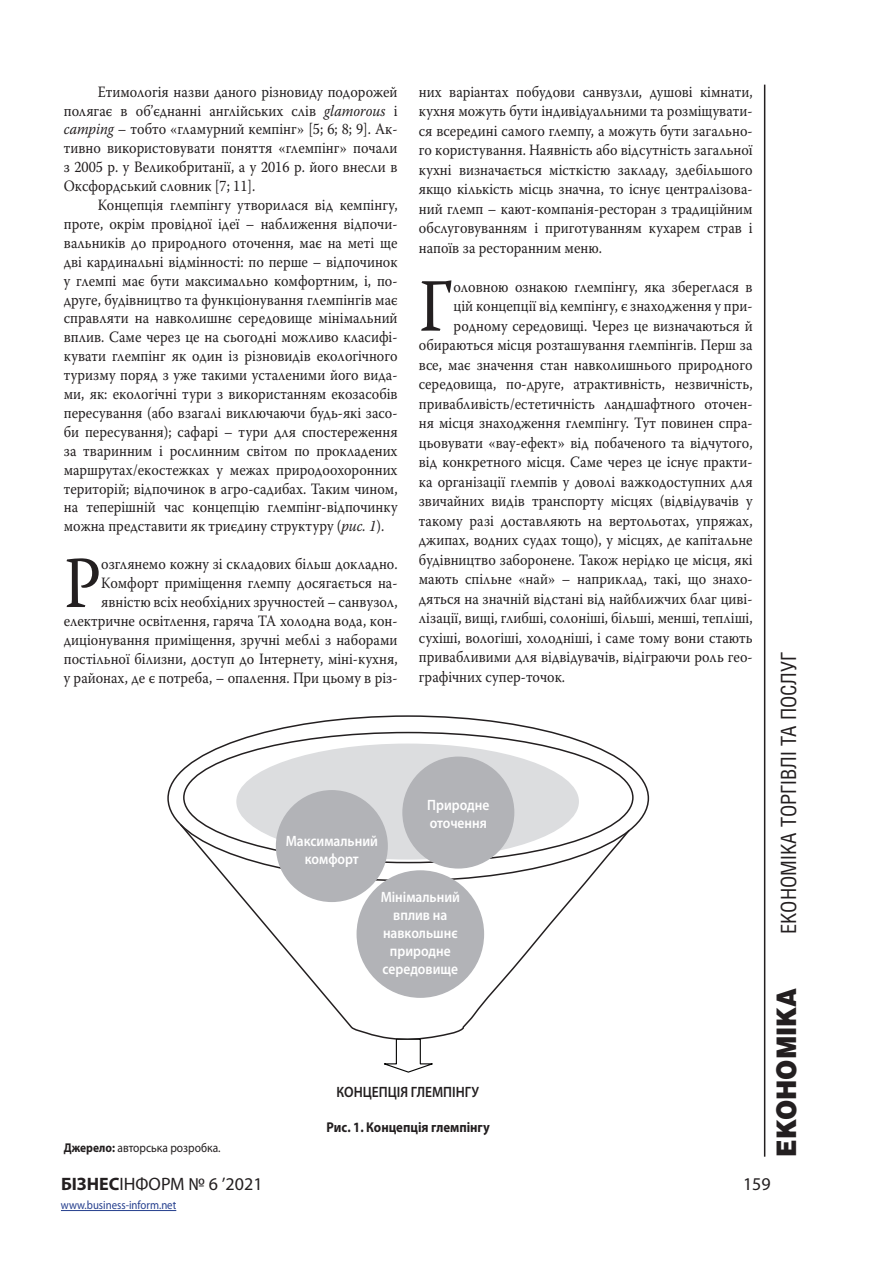
<style>
.page{position:relative;width:893px;height:1263px;background:#fff}
.page>*{position:absolute;margin:0;border:0;box-sizing:border-box;transform-origin:0 0}
.Osnova{font:75px "Warnock Pro";color:#231f20;scale:.9 1}
.Osnova-2{font:73.05px "Warnock Pro";color:#231f20;scale:.9 1}
.t1{font:900 27px "Helios";color:#231f20;scale:.9 1}
.t2{font:21px "Helios Cond";color:#231f20}
.t3{font:18px "Myriad Pro";color:#231f20}
.Osnova-3{font:15.75px/18.9px "Warnock Pro";color:#231f20;text-align:justify;scale:.9 1}
.t4{font:600 15px/18px "Myriad Pro";color:#fff;text-align:center;scale:.9 1}
.t5{font:600 15px "Myriad Pro";color:#231f20;scale:.9 1}
.Title_table{font:700 14.25px "Myriad Pro";color:#231f20;scale:.9 1}
.Snoska{font:12.75px "Myriad Pro";color:#231f20;scale:.9 1}
.t6{font:12px "Myriad Pro";color:#253f8e;scale:.9 1}
.s1{font-style:italic}
.s2{font-weight:700}
</style>
<div class="page">
<hr style="left:764px;top:85px;width:1px;height:1072px;background:#231f20">
<hr style="left:61px;top:1210px;width:115px;height:1px;background:#253f8e">
<svg style="left:179px;top:823px;width:452px;height:215px"></svg>
<div style="left:236px;top:743px;width:343px;height:116px;background:#dcdddf;border-radius:50%"></div>
<div style="left:276px;top:790px;width:112px;height:112px;background:#b2b3b7;border-radius:50%"></div>
<div style="left:402px;top:756px;width:112px;height:112px;background:#b2b3b7;border-radius:50%"></div>
<div style="left:357px;top:870px;width:127px;height:128px;background:#b2b3b7;border-radius:50%"></div>
<svg style="left:383px;top:1038px;width:50px;height:35px"></svg>
<p class="Osnova-3" style="left:64px;top:82px;width:372px;text-indent:34px">Етимологія назви даного різновиду подорожей полягає в об’єднанні англійських слів <span class="s1">glamorous</span> і <span class="s1">camping</span> – тобто «гламурний кемпінг» [5; 6; 8; 9]. Ак&shy;тивно використовувати поняття «глемпінг» почали з 2005 р. у Великобританії, а у 2016 р. його внесли в Оксфордський словник [7; 11].</p>
<p class="Osnova-3" style="left:64px;top:195px;width:372px;text-indent:34px">Концепція глемпінгу утворилася від кемпінгу, проте, окрім провідної ідеї – наближення відпочи&shy;вальників до природного оточення, має на меті ще дві кардинальні відмінності: по перше – відпочинок у глемпі має бути максимально комфортним, і, по&shy;друге, будівництво та функціонування глемпінгів має справляти на навколишнє середовище мінімальний вплив. Саме через це на сьогодні можливо класифі&shy;кувати глемпінг як один із різновидів екологічного туризму поряд з уже такими усталеними його вида&shy;ми, як: екологічні тури з використанням екозасобів пересування (або взагалі виключаючи будь-які засо&shy;би пересування); сафарі – тури для спостереження за тваринним і рослинним світом по прокладених маршрутах/екостежках у межах природоохоронних територій; відпочинок в агро-садибах. Таким чином, на теперішній час концепцію глемпінг-відпочинку можна представити як триєдину структуру (<span class="s1">рис. 1</span>).</p>
<p class="Osnova-2" style="left:64px;top:539px;width:43px">Р</p>
<p class="Osnova-3" style="left:64px;top:554px;width:372px;text-align:right">озглянемо кожну зі складових більш докладно.<br>Комфорт приміщення глемпу досягається на&shy;явністю всіх необхідних зручностей – санвузол, електричне освітлення, гаряча ТА холодна вода, кон&shy;диціонування приміщення, зручні меблі з наборами постільної білизни, доступ до Інтернету, міні-кухня, у районах, де є потреба, – опалення. При цьому в різ-</p>
<p class="Osnova-3" style="left:419px;top:81px;width:372px;line-height:19.5px">них варіантах побудови санвузли, душові кімнати, кухня можуть бути індивідуальними та розміщувати&shy;ся всередині самого глемпу, а можуть бути загально&shy;го користування. Наявність або відсутність загальної кухні визначається місткістю закладу, здебільшого якщо кількість місць значна, то існує централізова&shy;ний глемп – кают-компанія-ресторан з традиційним обслуговуванням і приготуванням кухарем страв і напоїв за ресторанним меню.</p>
<p class="Osnova" style="left:419px;top:261px;width:40px">Г</p>
<p class="Osnova-3" style="left:454px;top:277px;width:334px">оловною ознакою глемпінгу, яка збереглася в</p>
<p class="Osnova-3" style="left:454px;top:296px;width:334px">цій концепції від кемпінгу, є знаходження у при-</p>
<p class="Osnova-3" style="left:454px;top:316px;width:334px">родному середовищі. Через це визначаються й</p>
<p class="Osnova-3" style="left:419px;top:335px;width:372px">обираються місця розташування глемпінгів. Перш за</p>
<p class="Osnova-3" style="left:419px;top:355px;width:372px">все, має значення стан навколишнього природного</p>
<p class="Osnova-3" style="left:419px;top:374px;width:372px">середовища, по-друге, атрактивність, незвичність,</p>
<p class="Osnova-3" style="left:419px;top:394px;width:372px">привабливість/естетичність ландшафтного оточен-</p>
<p class="Osnova-3" style="left:419px;top:413px;width:372px">ня місця знаходження глемпінгу. Тут повинен спра-</p>
<p class="Osnova-3" style="left:419px;top:433px;width:372px">цьовувати «вау-ефект» від побаченого та відчутого,</p>
<p class="Osnova-3" style="left:419px;top:452px;width:372px">від конкретного місця. Саме через це існує практи-</p>
<p class="Osnova-3" style="left:419px;top:472px;width:372px">ка організації глемпів у доволі важкодоступних для</p>
<p class="Osnova-3" style="left:419px;top:491px;width:372px">звичайних видів транспорту місцях (відвідувачів у</p>
<p class="Osnova-3" style="left:419px;top:511px;width:372px">такому разі доставляють на вертольотах, упряжах,</p>
<p class="Osnova-3" style="left:419px;top:530px;width:372px">джипах, водних судах тощо), у місцях, де капітальне</p>
<p class="Osnova-3" style="left:419px;top:550px;width:372px">будівництво заборонене. Також нерідко це місця, які</p>
<p class="Osnova-3" style="left:419px;top:569px;width:372px">мають спільне «най» – наприклад, такі, що знахо-</p>
<p class="Osnova-3" style="left:419px;top:589px;width:372px">дяться на значній відстані від найближчих благ циві-</p>
<p class="Osnova-3" style="left:419px;top:608px;width:372px">лізації, вищі, глибші, солоніші, більші, менші, тепліші,</p>
<p class="Osnova-3" style="left:419px;top:628px;width:372px">сухіші, вологіші, холодніші, і саме тому вони стають</p>
<p class="Osnova-3" style="left:419px;top:647px;width:372px">привабливими для відвідувачів, відіграючи роль гео-</p>
<p class="Osnova-3" style="left:419px;top:667px;width:164px">графічних супер-точок.</p>
<p class="t4" style="left:286px;top:832px;width:104px">Максимальний комфорт</p>
<p class="t4" style="left:427px;top:795px;width:71px;text-align:left">Природне оточення</p>
<p class="t4" style="left:381px;top:888px;width:90px">Мінімальний вплив на навкольшнє природне середовище</p>
<p class="Snoska" style="left:64px;top:1140px;width:176px"><span class="s2">Джерело:</span> авторська розробка.</p>
<p class="t5" style="left:337px;top:1082px;width:160px">КОНЦЕПЦІЯ ГЛЕМПІНГУ</p>
<p class="Title_table" style="left:327px;top:1118px;width:183px">Рис. 1. Концепція глемпінгу</p>
<h3 class="t2" style="left:776px;top:934px;width:283px;rotate:-90deg">ЕКОНОМІКА ТОРГІВЛІ ТА ПОСЛУГ</h3>
<h3 class="t1" style="left:769px;top:1157px;width:189px;rotate:-90deg">ЕКОНОМІКА</h3>
<p class="t3" style="left:61px;top:1173px;width:203px"><span class="s2">БІЗНЕС</span>ІНФОРМ № 6 ’2021</p>
<p class="t3" style="left:743px;top:1173px;width:29px">159</p>
<p class="t6" style="left:61px;top:1198px;width:130px">www.business-inform.net</p>
</div>
